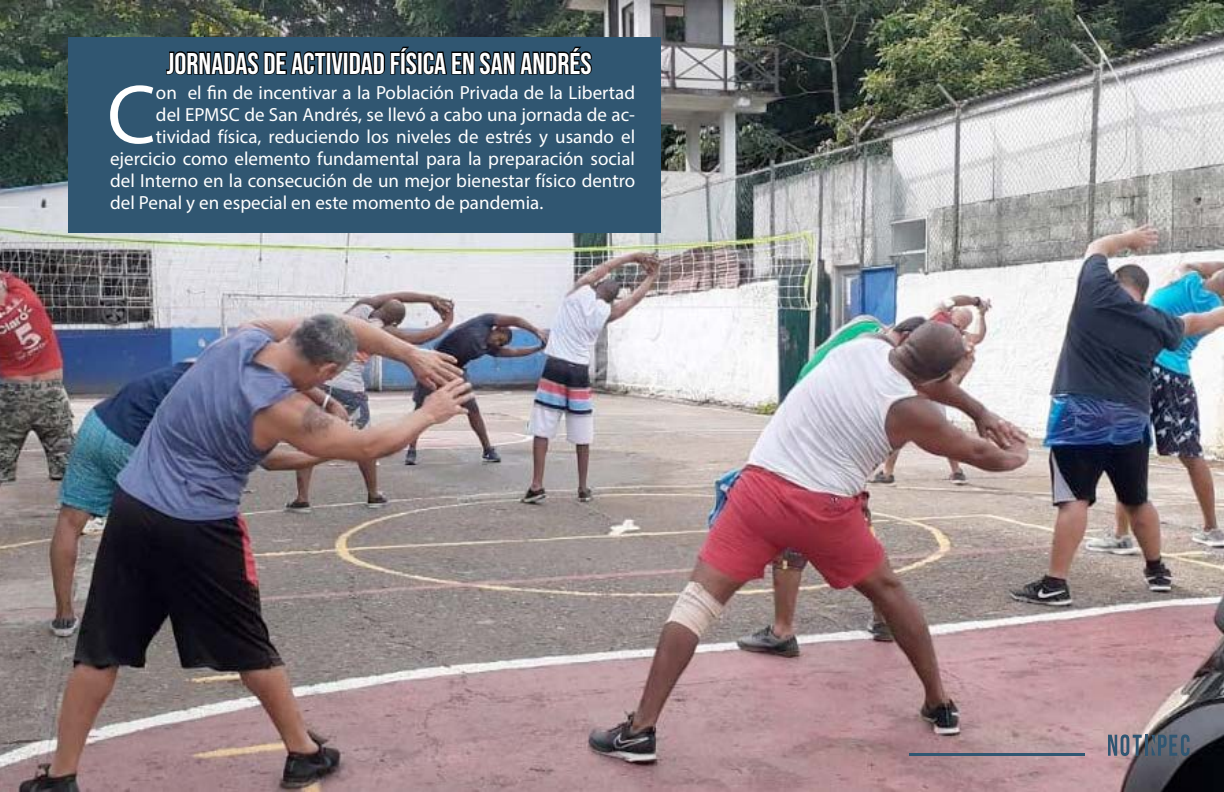
<style>
.page{position:relative;width:1224px;height:792px;background:#fff}
.page>*{position:absolute;margin:0;border:0;box-sizing:border-box;transform-origin:0 0}
.t1{font:84.3px "Myriad Pro";color:#fff}
.t2{font:30px "Bebas Neue";color:#fff}
.t3{font:19px "Myriad Pro";color:#fff}
</style>
<div class="page">
<img style="left:0;top:0;width:1224px;height:792px">
<hr style="left:910px;top:753px;width:175px;height:3px;background:#305671">
<svg style="left:1108px;top:734px;width:34px;height:22px"></svg>
<hr style="left:1145px;top:735px;width:3px;height:21px;background:#305671">
<svg style="left:1151px;top:734px;width:39px;height:22px"></svg>
<div style="left:68px;top:37px;width:593px;height:195px;background:#305671"></div>
<svg style="left:166px;top:46px;width:426px;height:29px"></svg>
<h2 class="t2" style="left:167px;top:46px;width:426px">JORNADAS DE ACTIVIDAD FÍSICA EN SAN ANDRÉS</h2>
<h1 class="t1" style="left:107px;top:63px;width:50px">C</h1>
<p class="t3" style="left:156px;top:81px;width:481px">on el fin de incentivar a la Población Privada de la Libertad</p>
<p class="t3" style="left:156px;top:103px;width:481px">del EPMSC de San Andrés, se llevó a cabo una jornada de ac-</p>
<p class="t3" style="left:156px;top:125px;width:481px">tividad física, reduciendo los niveles de estrés y usando el</p>
<p class="t3" style="left:110px;top:147px;width:526px">ejercicio como elemento fundamental para la preparación social</p>
<p class="t3" style="left:110px;top:169px;width:527px">del Interno en la consecución de un mejor bienestar físico dentro</p>
<p class="t3" style="left:110px;top:191px;width:435px">del Penal y en especial en este momento de pandemia.</p>
</div>
